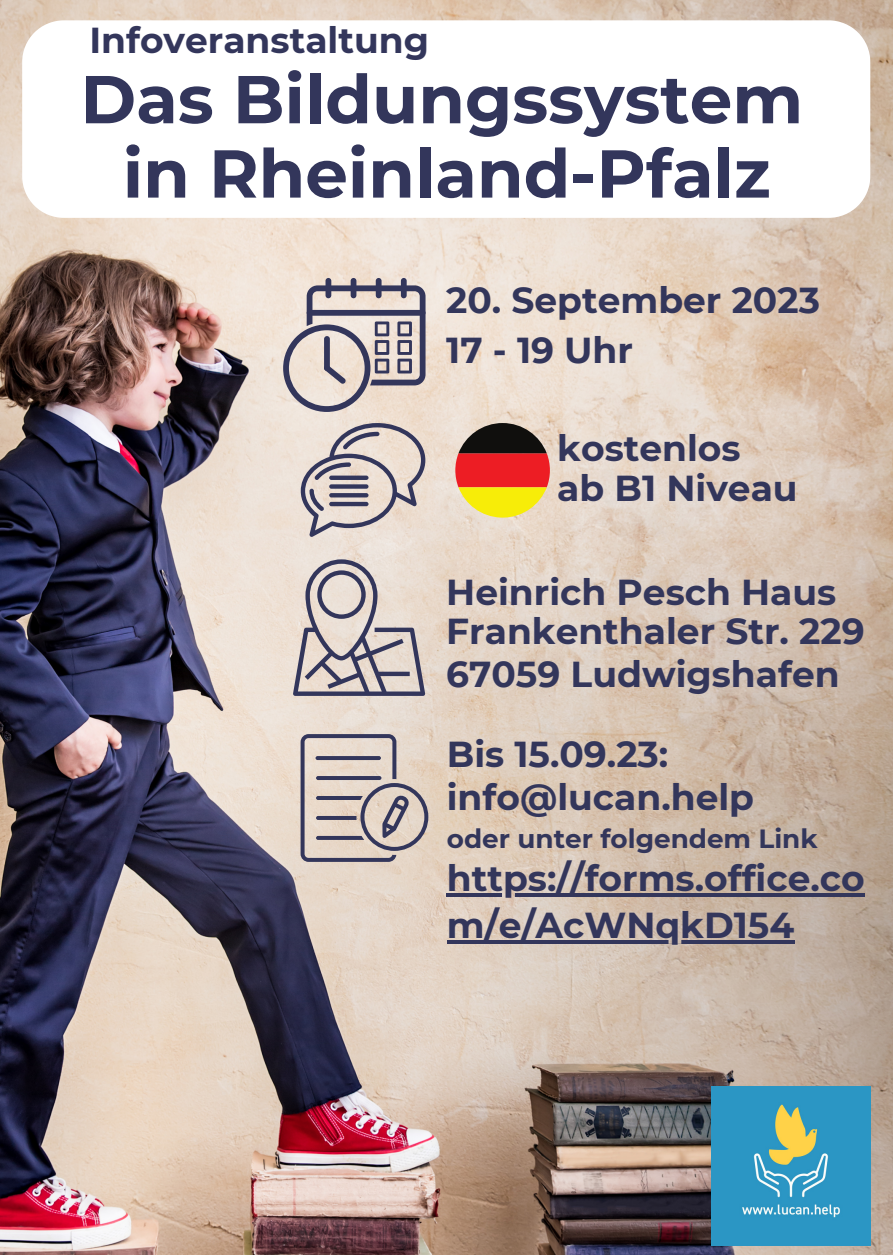
<style>
.page{position:relative;width:893px;height:1255px;background:#fff}
.page>*{position:absolute;margin:0;border:0;box-sizing:border-box;transform-origin:0 0}
.t1{font:700 67.5px "Montserrat";color:#33365b}
.t2{font:700 36px/46.7px "Montserrat";color:#33365b}
.t3{font:700 26.25px "Montserrat";color:#33365b}
</style>
<div class="page">
<img style="left:0;top:0;width:893px;height:1254px">
<img style="left:711px;top:1086px;width:159px;height:159px">
<svg style="left:22px;top:20px;width:848px;height:198px"></svg>
<div style="left:325px;top:278px;width:6px;height:20px;background:#33365b;border-radius:3px"></div>
<div style="left:351px;top:278px;width:5px;height:20px;background:#33365b;border-radius:3px"></div>
<div style="left:376px;top:278px;width:5px;height:20px;background:#33365b;border-radius:3px"></div>
<div style="left:401px;top:278px;width:6px;height:20px;background:#33365b;border-radius:3px"></div>
<svg style="left:283px;top:285px;width:142px;height:127px"></svg>
<svg style="left:293px;top:559px;width:132px;height:137px"></svg>
<svg style="left:301px;top:423px;width:124px;height:114px"></svg>
<svg style="left:455px;top:423px;width:95px;height:95px"></svg>
<svg style="left:300px;top:734px;width:128px;height:127px"></svg>
<hr style="left:447px;top:893px;width:418px;height:3px;background:#33365b">
<svg style="left:447px;top:939px;width:347px;height:4px"></svg>
<p class="t2" style="left:89px;top:17px;width:341px">Infoveranstaltung</p>
<p class="t1" style="left:80px;top:58px;width:724px">Das Bildungssystem</p>
<p class="t1" style="left:123px;top:132px;width:649px">in Rheinland-Pfalz</p>
<p class="t2" style="left:446px;top:277px;width:375px">20. September 2023</p>
<p class="t2" style="left:446px;top:327px;width:188px">17 - 19 Uhr</p>
<p class="t2" style="left:557px;top:425px;width:185px">kostenlos</p>
<p class="t2" style="left:557px;top:464px;width:242px">ab B1 Niveau</p>
<p class="t2" style="left:446px;top:568px;width:392px">Heinrich Pesch Haus</p>
<p class="t2" style="left:446px;top:608px;width:420px">Frankenthaler Str. 229</p>
<p class="t2" style="left:446px;top:650px;width:395px">67059 Ludwigshafen</p>
<p class="t2" style="left:447px;top:730px;width:223px">Bis 15.09.23:</p>
<p class="t2" style="left:447px;top:773px;width:309px">info@lucan.help</p>
<p class="t3" style="left:447px;top:822px;width:372px">oder unter folgendem Link</p>
<p class="t2" style="left:447px;top:854px;width:419px">https://forms.office.co m/e/AcWNqkD154</p>
</div>
